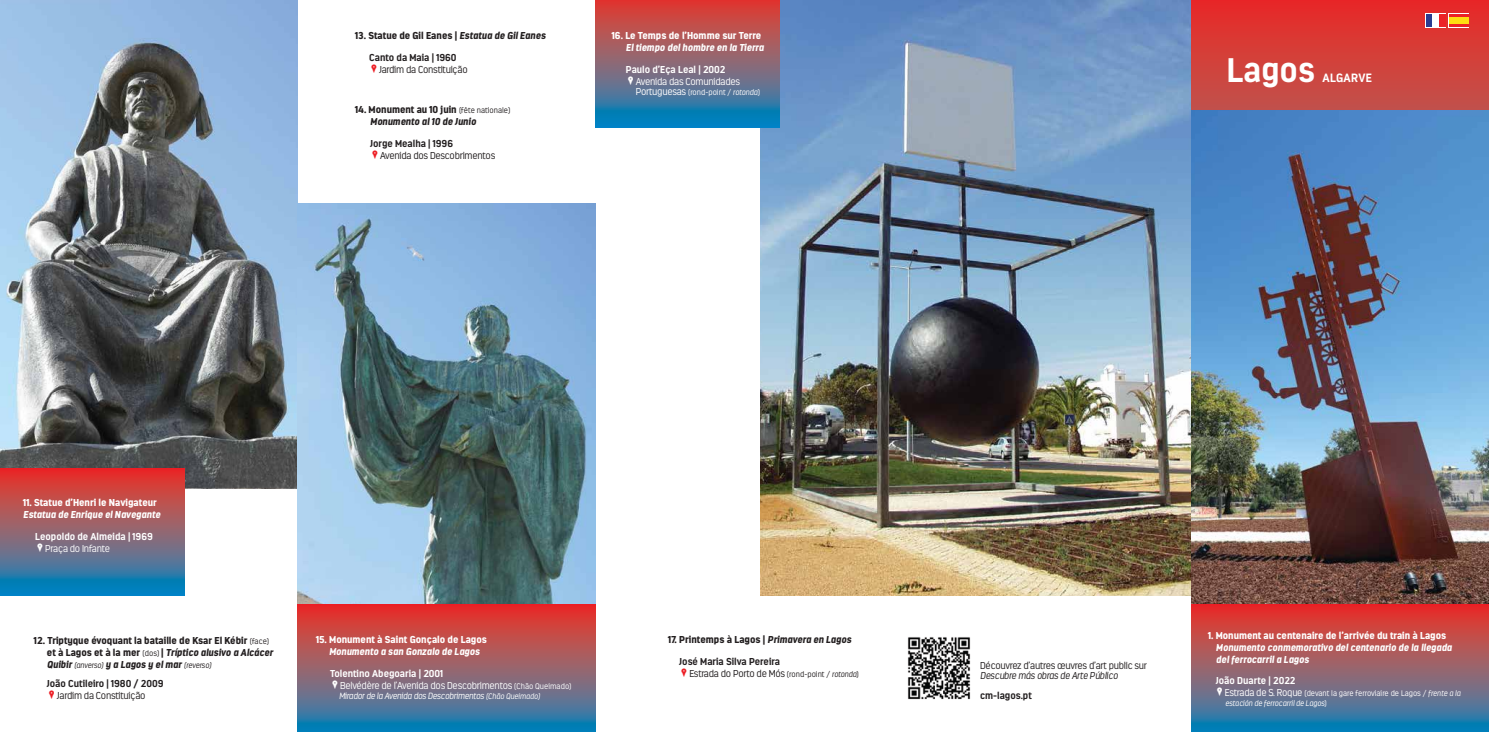
<style>
.page{position:relative;width:1489px;height:732px;background:#fff}
.page>*{position:absolute;margin:0;border:0;box-sizing:border-box;transform-origin:0 0}
.t1{font:700 34px "Estandar";color:#fff}
.t2{font:700 12px "Estandar";letter-spacing:.025em;color:#fff}
.t3{font:900 10px/12px "Estandar";color:#231f20}
.t4{font:italic 900 10px/12px "Estandar";color:#fff}
.t5{font:900 10px "Estandar";color:#fff}
.t6{font:700 10px/12px "Estandar";color:#231f20}
.t7{font:300 10px/12px "Estandar";letter-spacing:-.025em;color:#fff}
.t8{font:300 10px "Estandar";letter-spacing:-.025em;color:#231f20}
.t9{font:700 10px "Estandar";color:#fff}
.t10{font:italic 900 10px/12px "Estandar";color:#231f20}
.t11{font:italic 300 10px "Estandar";letter-spacing:-.025em;color:#231f20}
.t12{font:italic 300 9px "Estandar";letter-spacing:-.025em;color:#fff}
.t13{font:italic 300 8px/10px "Estandar";letter-spacing:-.01em;color:#fff}
.t14{font:300 8px "Estandar";color:#fff}
.s1{font-style:italic}
.s2{font-style:normal}
.s3{font-weight:300;font-style:normal;font-size:8px}
.s4{font-size:10px}
.s5{font-weight:300;font-size:8px}
.s6{font-weight:300;font-style:italic;font-size:8px}
.s7{font-weight:700}
.s8{font-size:8px}
.s9{font-weight:300}
.s10{font-style:normal;font-size:10px}
</style>
<div class="page">
<img style="left:760px;top:0;width:431px;height:595px">
<svg style="left:1191px;top:0;width:297px;height:111px;background:#d23e3a"></svg>
<svg style="left:1447px;top:14px;width:21px;height:14px"></svg>
<svg style="left:1448px;top:15px;width:19px;height:12px"></svg>
<div style="left:1448px;top:18px;width:19px;height:6px;background:#fede12"></div>
<svg style="left:1424px;top:14px;width:21px;height:14px"></svg>
<img style="left:0;top:0;width:298px;height:488px">
<svg style="left:0;top:468px;width:184px;height:127px;background:#846072"></svg>
<img style="left:298px;top:204px;width:297px;height:400px">
<svg style="left:298px;top:604px;width:297px;height:127px;background:#8d5e6d"></svg>
<svg style="left:595px;top:0;width:185px;height:128px;background:#7d6478"></svg>
<img style="left:907px;top:637px;width:64px;height:63px">
<img style="left:1191px;top:111px;width:297px;height:493px">
<svg style="left:1191px;top:604px;width:297px;height:127px;background:#8d5e6d"></svg>
<div style="left:1425px;top:15px;width:6px;height:12px;background:#2a3c90"></div>
<div style="left:1438px;top:15px;width:7px;height:12px;background:#ec2227"></div>
<div style="left:1431px;top:15px;width:7px;height:12px;background:#fff"></div>
<svg style="left:38px;top:543px;width:5px;height:9px"></svg>
<svg style="left:332px;top:680px;width:5px;height:9px"></svg>
<svg style="left:628px;top:76px;width:5px;height:9px"></svg>
<svg style="left:1217px;top:686px;width:5px;height:9px"></svg>
<p class="t3" style="left:355px;top:29px;width:192px">13. Statue de Gil Eanes | <span class="s1">Estatua de Gil Eanes</span></p>
<p class="t6" style="left:369px;top:51px;width:89px">Canto da Maia | 1960</p>
<p class="t8" style="left:379px;top:64px;width:90px">Jardim da Constituição</p>
<p class="t10" style="left:370px;top:103px;width:142px;text-indent:-15px"><span class="s2">14. Monument au 10 juin</span> <span class="s3">(fête nationale)<br></span>Monumento al 10 de Junio</p>
<p class="t6" style="left:370px;top:137px;width:84px">Jorge Mealha | 1996</p>
<p class="t8" style="left:380px;top:150px;width:117px">Avenida dos Descobrimentos</p>
<p class="t5" style="left:611px;top:29px;width:151px">16. Le Temps de l’Homme sur Terre</p>
<p class="t4" style="left:625px;top:41px;width:139px">El tiempo del hombre en la Tierra</p>
<p class="t9" style="left:625px;top:63px;width:101px">Paulo d’Eça Leal | 2002</p>
<p class="t7" style="left:635px;top:75px;width:106px">Avenida das Comunidades</p>
<p class="t14" style="left:635px;top:87px;width:126px"><span class="s4">Portuguesas</span> (rond-point / <span class="s1">rotonda</span>)</p>
<h1 class="t1" style="left:1226px;top:49px;width:89px">Lagos</h1>
<p class="t2" style="left:1322px;top:70px;width:51px">ALGARVE</p>
<p class="t5" style="left:23px;top:496px;width:135px">11. Statue d’Henri le Navigateur</p>
<p class="t4" style="left:23px;top:508px;width:138px">Estatua de Enrique el Navegante</p>
<p class="t9" style="left:35px;top:530px;width:119px">Leopoldo de Almeida | 1969</p>
<p class="t7" style="left:45px;top:542px;width:66px">Praça do Infante</p>
<p class="t3" style="left:47px;top:633px;width:228px;text-indent:-13px">12. Triptyque évoquant la bataille de Ksar El Kébir <span class="s5">(face) </span>et à Lagos et à la mer <span class="s5">(dos)</span> | <span class="s1">Tríptico alusivo a Alcácer<br>Quibir</span> <span class="s6">(anverso)</span> <span class="s1">y a Lagos y el mar</span> <span class="s6">(reverso)</span></p>
<p class="t6" style="left:47px;top:677px;width:118px">João Cutileiro | 1980 / 2009</p>
<p class="t8" style="left:57px;top:689px;width:90px">Jardim da Constituição</p>
<p class="t5" style="left:316px;top:633px;width:172px">15. Monument à Saint Gonçalo de Lagos</p>
<p class="t4" style="left:329px;top:645px;width:152px">Monumento a san Gonzalo de Lagos</p>
<p class="t7" style="left:340px;top:667px;width:233px;text-indent:-10px"><span class="s7">Tolentino Abegoaria | 2001<br></span>Belvédère de l’Avenida dos Descobrimentos <span class="s8">(Chão Queimado)</span></p>
<p class="t12" style="left:339px;top:690px;width:203px">Mirador de la Avenida dos Descobrimentos <span class="s8">(Chão Queimado)</span></p>
<p class="t3" style="left:668px;top:633px;width:184px">17. Printemps à Lagos | <span class="s1">Primavera en Lagos</span></p>
<p class="t6" style="left:689px;top:655px;width:171px;text-indent:-10px">José Maria Silva Pereira<br><span class="s9">Estrada do Porto de Mós</span> <span class="s5">(rond-point /</span> <span class="s6">rotonda</span><span class="s5">)</span></p>
<p class="t8" style="left:980px;top:659px;width:168px">Découvrez d’autres œuvres d’art public sur</p>
<p class="t11" style="left:980px;top:669px;width:139px">Descubre más obras de Arte Público</p>
<p class="t6" style="left:980px;top:689px;width:53px">cm-lagos.pt</p>
<p class="t5" style="left:1207px;top:629px;width:240px">1. Monument au centenaire de l’arrivée du train à Lagos</p>
<p class="t4" style="left:1215px;top:641px;width:237px">Monumento conmemorativo del centenario de la llegada del ferrocarril a Lagos</p>
<p class="t9" style="left:1215px;top:673px;width:81px">João Duarte | 2022</p>
<p class="t13" style="left:1224px;top:687px;width:237px"><span class="s10">Estrada de S. Roque</span> <span class="s2">(devant la gare ferroviaire de Lagos /</span> frente a la estación de ferrocarril de Lagos<span class="s2">)</span></p>
</div>
